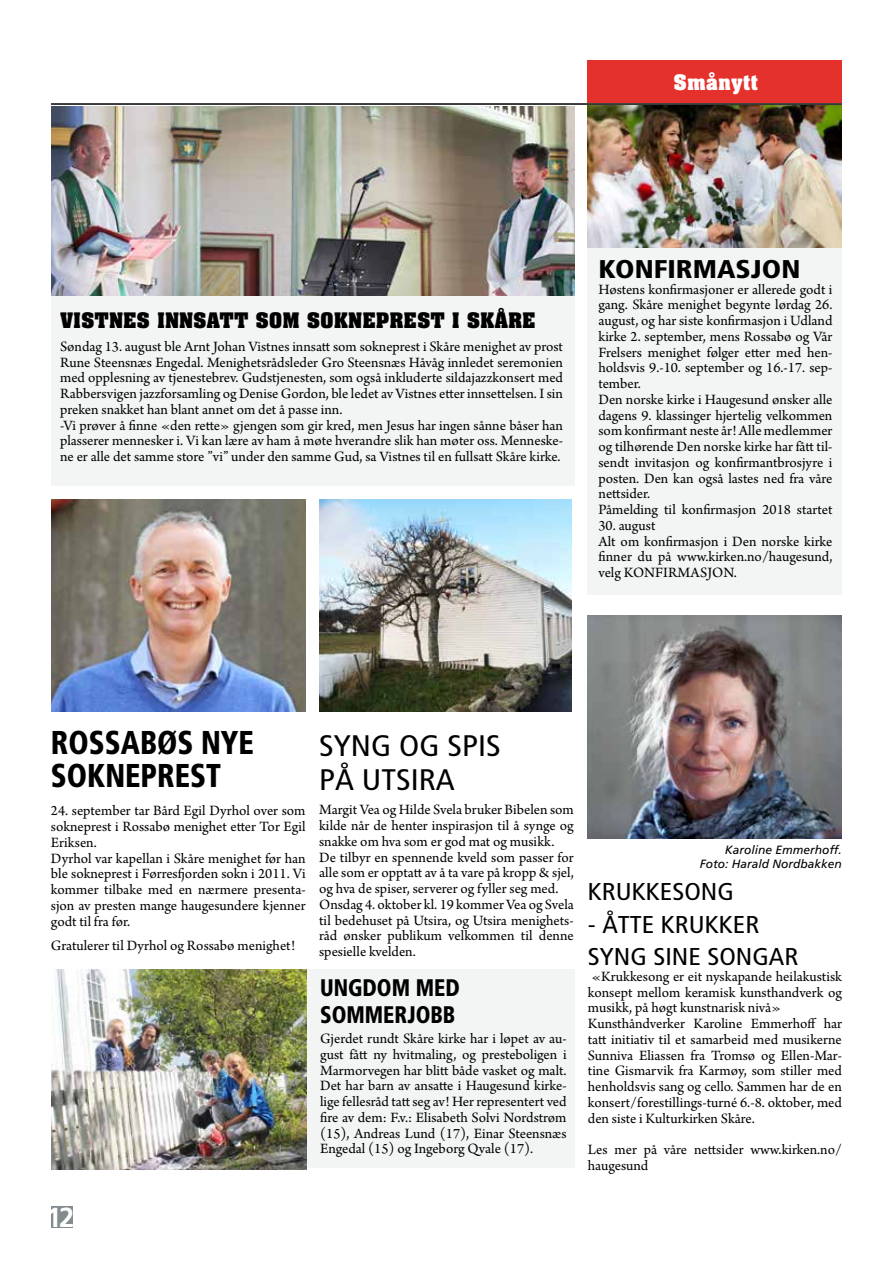
<style>
.page{position:relative;width:893px;height:1263px;background:#fff}
.page>*{position:absolute;margin:0;border:0;box-sizing:border-box;transform-origin:0 0}
.t1{font:900 condensed 33px/33px "Frutiger";color:#000;scale:.9 1}
.t2{font:condensed 29.7px/34.5px "Frutiger";color:#000;scale:1.11 1}
.t3{font:700 27.45px "Frutiger";color:#fff}
.t4{font:900 condensed 25.65px "Frutiger";color:#000;scale:1.11 1}
.t5{font:condensed 24.3px/32.4px "Frutiger";color:#000;scale:1.11 1}
.t6{font:900 condensed 24px/27px "Frutiger";color:#000;scale:.9 1}
.t7{font:700 21px "Aachen BT";color:#000}
.t8{font:700 21px "Aachen BT";color:#fff}
.t9{font:15px/15.8px "Arno Pro";letter-spacing:-.005em;color:#000}
.t10{font:italic 12px/13.5px "Frutiger";color:#000;text-align:right}
</style>
<div class="page">
<div style="left:51px;top:969px;width:523px;height:199px;background:#f2f5f4"></div>
<div style="left:587px;top:104px;width:255px;height:490px;background:#f2f5f4"></div>
<div style="left:51px;top:284px;width:523px;height:202px;background:#f2f5f4"></div>
<div style="left:587px;top:61px;width:255px;height:42px;background:#e4312b"></div>
<hr style="left:51px;top:103px;width:791px;height:2px;background:#000">
<img style="left:320px;top:500px;width:251px;height:212px">
<img style="left:51px;top:500px;width:255px;height:212px">
<img style="left:51px;top:969px;width:255px;height:200px">
<img style="left:51px;top:106px;width:523px;height:189px">
<img style="left:587px;top:105px;width:255px;height:143px">
<img style="left:587px;top:615px;width:255px;height:223px">
<div style="left:51px;top:1206px;width:21px;height:22px;background:#848b8e"></div>
<h3 class="t8" style="left:674px;top:70px;width:86px">Smånytt</h3>
<h3 class="t7" style="left:60px;top:307px;width:477px">VISTNES INNSATT SOM SOKNEPREST I SKÅRE</h3>
<p class="t9" style="left:60px;top:339px;width:504px">Søndag 13. august ble Arnt Johan Vistnes innsatt som sokneprest i Skåre menighet av prost Rune Steensnæs Engedal. Menighetsrådsleder Gro Steensnæs Håvåg innledet seremonien med opplesning av tjenestebrev. Gudstjenesten, som også inkluderte sildajazzkonsert med Rabbersvigen jazzforsamling og Denise Gordon, ble ledet av Vistnes etter innsettelsen. I sin preken snakket han blant annet om det å passe inn.<br>-Vi prøver å finne «den rette» gjengen som gir kred, men Jesus har ingen sånne båser han plasserer mennesker i. Vi kan lære av ham å møte hverandre slik han møter oss. Menneske&shy;ne er alle det samme store ”vi” under den samme Gud, sa Vistnes til en fullsatt Skåre kirke.</p>
<h3 class="t4" style="left:598px;top:254px;width:183px">KONFIRMASJON</h3>
<p class="t9" style="left:598px;top:282px;width:235px">Høstens konfirmasjoner er allerede godt i gang. Skåre menighet begynte lørdag 26. august, og har siste konfirmasjon i Udland kirke 2. september, mens Rossabø og Vår Frelsers menighet følger etter med hen&shy;holdsvis 9.-10. september og 16.-17. sep&shy;tember.<br>Den norske kirke i Haugesund ønsker alle dagens 9. klassinger hjertelig velkommen som konfirmant neste år! Alle medlemmer og tilhørende Den norske kirke har fått til&shy;sendt invitasjon og konfirmantbrosjyre i posten. Den kan også lastes ned fra våre nettsider.<br>Påmelding til konfirmasjon 2018 startet</p>
<p class="t9" style="left:598px;top:518px;width:235px">30. august<br>Alt om konfirmasjon i Den norske kirke finner du på www.kirken.no/haugesund, velg KONFIRMASJON.</p>
<h1 class="t1" style="left:51px;top:726px;width:227px">ROSSABØS NYE<br>SOKNEPREST</h1>
<p class="t9" style="left:51px;top:804px;width:256px">24. september tar Bård Egil Dyrhol over som sokneprest i Rossabø menighet etter Tor Egil Eriksen.<br>Dyrhol var kapellan i Skåre menighet før han ble sokneprest i Førresfjorden sokn i 2011. Vi kommer tilbake med en nærmere presenta&shy;sjon av presten mange haugesundere kjenner godt til fra før.</p>
<p class="t9" style="left:51px;top:938px;width:246px">Gratulerer til Dyrhol og Rossabø menighet!</p>
<h2 class="t2" style="left:319px;top:728px;width:165px">SYNG OG SPIS<br>PÅ UTSIRA</h2>
<p class="t9" style="left:319px;top:803px;width:256px">Margit Vea og Hilde Svela bruker Bibelen som kilde når de henter inspirasjon til å synge og snakke om hva som er god mat og musikk.<br>De tilbyr en spennende kveld som passer for alle som er opptatt av å ta vare på kropp &amp; sjel, og hva de spiser, serverer og fyller seg med.<br>Onsdag 4. oktober kl. 19 kommer Vea og Svela til bedehuset på Utsira, og Utsira menighets&shy;råd ønsker publikum velkommen til denne spesielle kvelden.</p>
<h3 class="t6" style="left:320px;top:974px;width:157px">UNGDOM MED<br>SOMMERJOBB</h3>
<p class="t9" style="left:320px;top:1031px;width:248px;text-align:justify">Gjerdet rundt Skåre kirke har i løpet av au&shy;gust fått ny hvitmaling, og presteboligen i Marmorvegen har blitt både vasket og malt.<br>Det har barn av ansatte i Haugesund kirke&shy;lige fellesråd tatt seg av! Her representert ved fire av dem: F.v.: Elisabeth Solvi Nordstrøm (15), Andreas Lund (17), Einar Steensnæs Engedal (15) og Ingeborg Qvale (17).</p>
<h3 class="t3" style="left:46px;top:1201px;width:30px">12</h3>
<p class="t10" style="left:700px;top:843px;width:144px">Karoline Emmerhoff.<br>Foto: Harald Nordbakken</p>
<h3 class="t5" style="left:588px;top:876px;width:133px">KRUKKESONG</h3>
<h3 class="t5" style="left:588px;top:908px;width:191px">- ÅTTE KRUKKER<br>SYNG SINE SONGAR</h3>
<p class="t9" style="left:588px;top:969px;width:256px">«Krukkesong er eit nyskapande heilakustisk konsept mellom keramisk kunsthandverk og musikk, på høgt kunstnarisk nivå» Kunsthåndverker Karoline Emmerhoff har tatt initiativ til et samarbeid med musikerne Sunniva Eliassen fra Tromsø og Ellen-Mar&shy;tine Gismarvik fra Karmøy, som stiller med henholdsvis sang og cello. Sammen har de en konsert/forestillings-turné 6.-8. oktober, med den siste i Kulturkirken Skåre.</p>
<p class="t9" style="left:588px;top:1142px;width:256px">Les mer på våre nettsider www.kirken.no/ haugesund</p>
</div>
